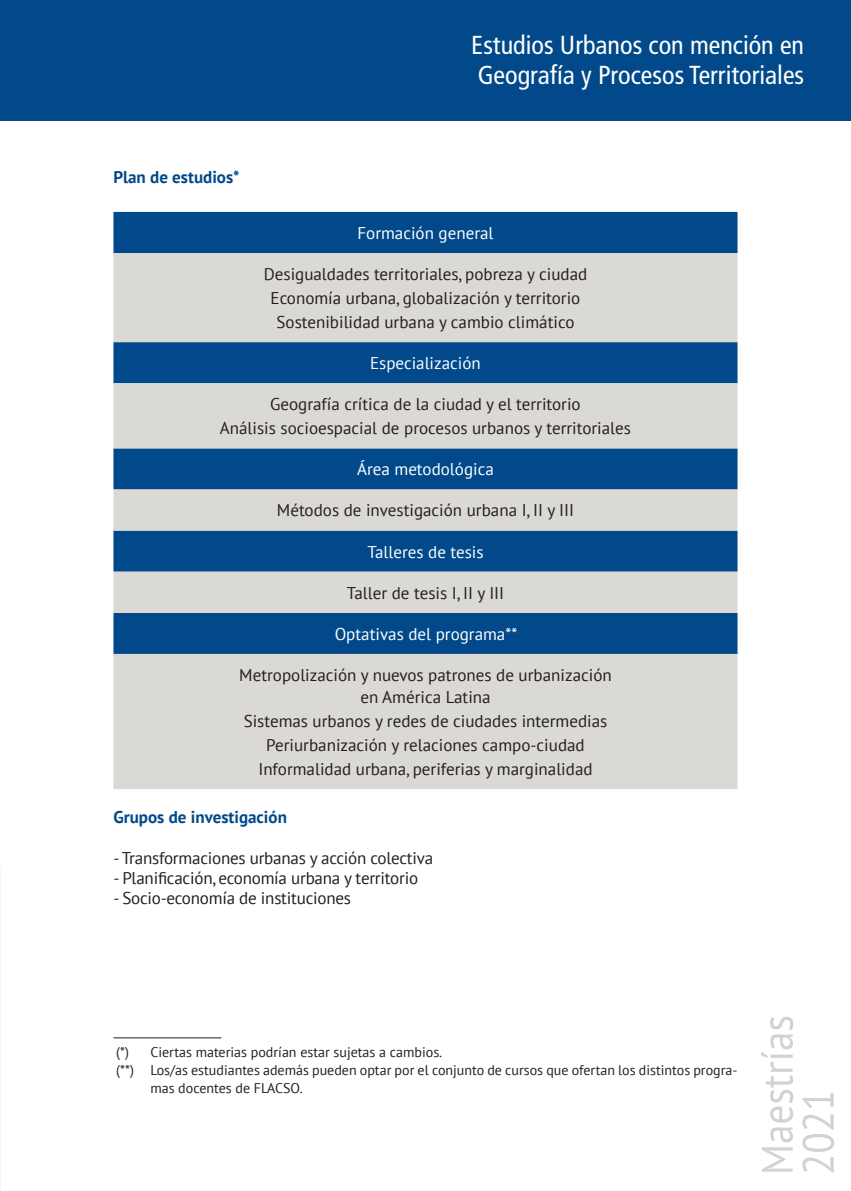
<style>
.page{position:relative;width:851px;height:1191px;background:#fff}
.page>*{position:absolute;margin:0;border:0;box-sizing:border-box;transform-origin:0 0}
.t1{font:condensed 26px/30px "Frutiger";color:#fff}
.t2{font:17px/24px "PT Sans";color:#231f20;text-align:center}
.t3{font:17px "PT Sans";color:#fff}
.t4{font:700 17px "PT Sans";color:#01498a}
.t5{font:14px "PT Sans";color:#231f20}
</style>
<div class="page">
<div style="left:0;top:0;width:850px;height:120px;background:#01498a"></div>
<div style="left:113px;top:212px;width:624px;height:41px;background:#01498a"></div>
<svg style="left:113px;top:253px;width:624px;height:536px;background:#98adbc"></svg>
<svg style="left:761px;top:1016px;width:32px;height:155px"></svg>
<svg style="left:802px;top:1114px;width:32px;height:58px"></svg>
<svg style="left:802px;top:1092px;width:31px;height:16px"></svg>
<hr style="left:113px;top:1037px;width:108px;height:1px;background:#231f20">
<p class="t4" style="left:113px;top:166px;width:128px">Plan de estudios*</p>
<h1 class="t1" style="left:471px;top:31px;width:334px">Estudios Urbanos con mención en<br>Geografía y Procesos Territoriales</h1>
<p class="t3" style="left:357px;top:222px;width:137px">Formación general</p>
<p class="t2" style="left:264px;top:261px;width:325px">Desigualdades territoriales, pobreza y ciudad<br>Economía urbana, globalización y territorio<br>Sostenibilidad urbana y cambio climático</p>
<p class="t3" style="left:370px;top:352px;width:112px">Especialización</p>
<p class="t2" style="left:220px;top:392px;width:412px">Geografía crítica de la ciudad y el territorio<br>Análisis socioespacial de procesos urbanos y territoriales</p>
<p class="t3" style="left:357px;top:458px;width:138px">Área metodológica</p>
<p class="t2" style="left:277px;top:498px;width:298px">Métodos de investigación urbana I, II y III</p>
<p class="t3" style="left:367px;top:540px;width:118px">Talleres de tesis</p>
<p class="t2" style="left:347px;top:580px;width:159px">Taller de tesis I, II y III</p>
<p class="t3" style="left:334px;top:623px;width:184px">Optativas del programa**</p>
<p class="t2" style="left:239px;top:663px;width:374px;line-height:22px">Metropolización y nuevos patrones de urbanización en América Latina</p>
<p class="t2" style="left:244px;top:708px;width:365px">Sistemas urbanos y redes de ciudades intermedias<br>Periurbanización y relaciones campo-ciudad<br>Informalidad urbana, periferias y marginalidad</p>
<p class="t4" style="left:113px;top:805px;width:175px">Grupos de investigación</p>
<p class="t2" style="left:113px;top:845px;width:321px">- Transformaciones urbanas y acción colectiva</p>
<p class="t2" style="left:113px;top:865px;width:306px">- Planificación, economía urbana y territorio</p>
<p class="t2" style="left:113px;top:885px;width:239px">- Socio-economía de instituciones</p>
<p class="t5" style="left:116px;top:1043px;width:14px">(*)</p>
<p class="t5" style="left:150px;top:1043px;width:293px">Ciertas materias podrían estar sujetas a cambios.</p>
<p class="t5" style="left:116px;top:1061px;width:622px">(**) Los/as estudiantes además pueden optar por el conjunto de cursos que ofertan los distintos progra-</p>
<p class="t5" style="left:150px;top:1079px;width:154px">mas docentes de FLACSO.</p>
</div>
